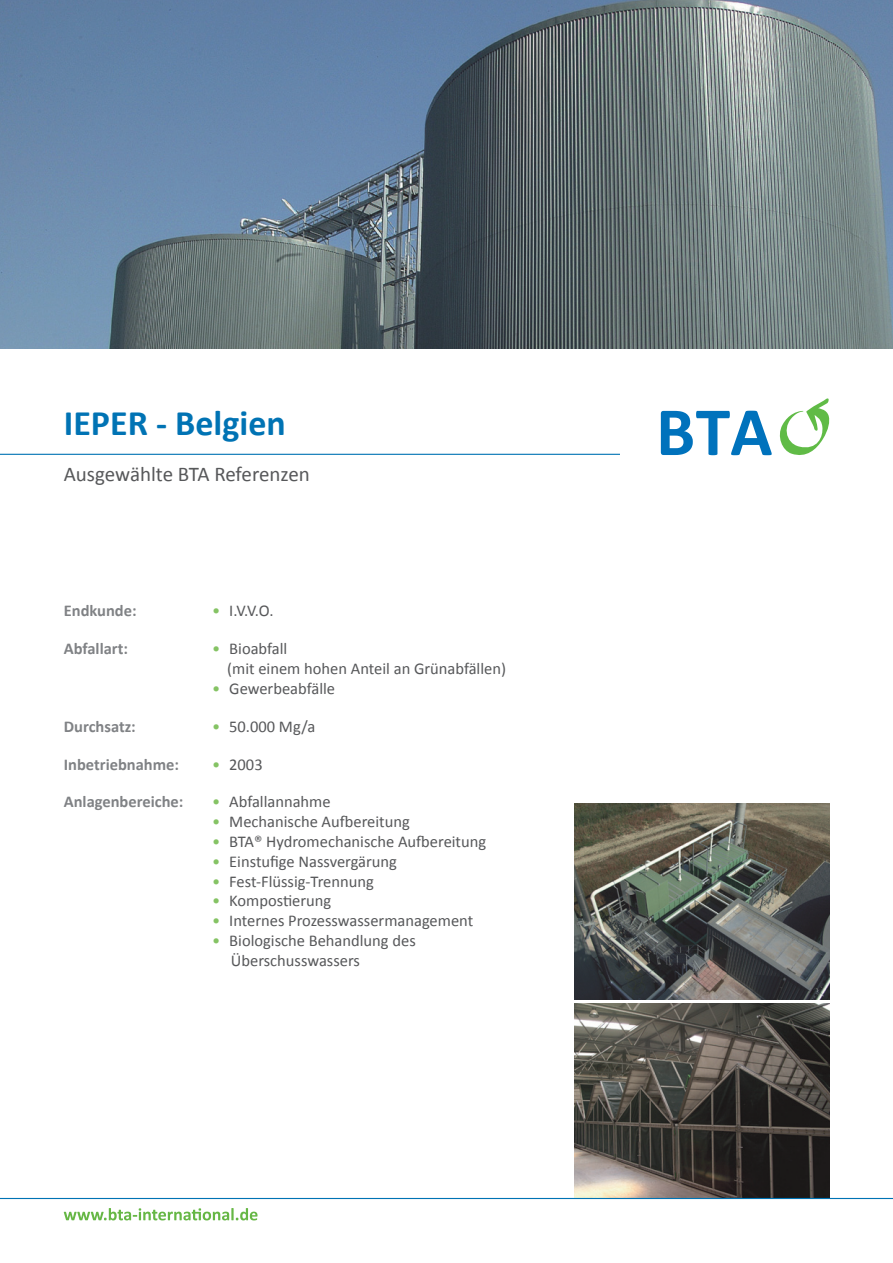
<style>
.page{position:relative;width:893px;height:1263px;background:#fff}
.page>*{position:absolute;margin:0;border:0;box-sizing:border-box;transform-origin:0 0}
.t1{font:700 36px "Calibri";color:#0073b4}
.t2{font:21px "Calibri";letter-spacing:-.005em;color:#57585a}
.t3{font:16.5px/19.8px "Calibri";color:#57585a}
.t4{font:700 16.5px "Calibri";color:#808285}
.s1{color:#85c364}
</style>
<div class="page">
<img style="left:0;top:0;width:893px;height:349px">
<img style="left:574px;top:804px;width:255px;height:195px">
<img style="left:574px;top:1003px;width:255px;height:195px">
<svg style="left:64px;top:1208px;width:193px;height:12px"></svg>
<svg style="left:610px;top:398px;width:220px;height:58px"></svg>
<hr style="left:0;top:454px;width:620px;height:1px;background:#0073b4">
<svg style="left:0;top:1199px;width:893px;height:1px"></svg>
<hr style="left:0;top:1198px;width:893px;height:1px;background:#0073b4">
<h1 class="t1" style="left:64px;top:400px;width:223px">IEPER - Belgien</h1>
<p class="t2" style="left:64px;top:461px;width:248px">Ausgewählte BTA Referenzen</p>
<p class="t4" style="left:64px;top:600px;width:74px">Endkunde:</p>
<p class="t3" style="left:212px;top:601px;width:63px"><span class="s1">•</span> I.V.V.O.</p>
<p class="t4" style="left:64px;top:638px;width:66px">Abfallart:</p>
<p class="t3" style="left:227px;top:639px;width:280px;text-indent:-15px"><span class="s1">•</span> Bioabfall<br>(mit einem hohen Anteil an Grünabfällen)</p>
<p class="t3" style="left:212px;top:678px;width:124px"><span class="s1">•</span> Gewerbeabfälle</p>
<p class="t4" style="left:64px;top:716px;width:74px">Durchsatz:</p>
<p class="t3" style="left:212px;top:716px;width:105px"><span class="s1">•</span> 50.000 Mg/a</p>
<p class="t4" style="left:64px;top:753px;width:117px">Inbetriebnahme:</p>
<p class="t3" style="left:212px;top:754px;width:52px"><span class="s1">•</span> 2003</p>
<p class="t4" style="left:64px;top:791px;width:121px">Anlagenbereiche:</p>
<p class="t3" style="left:212px;top:792px;width:120px"><span class="s1">•</span> Abfallannahme</p>
<p class="t3" style="left:212px;top:812px;width:199px"><span class="s1">•</span> Mechanische Aufbereitung</p>
<p class="t3" style="left:212px;top:832px;width:276px"><span class="s1">•</span> BTA® Hydromechanische Aufbereitung</p>
<p class="t3" style="left:212px;top:851px;width:186px"><span class="s1">•</span> Einstufige Nassvergärung</p>
<p class="t3" style="left:212px;top:871px;width:163px"><span class="s1">•</span> Fest-Flüssig-Trennung</p>
<p class="t3" style="left:212px;top:891px;width:121px"><span class="s1">•</span> Kompostierung</p>
<p class="t3" style="left:212px;top:911px;width:263px"><span class="s1">•</span> Internes Prozesswassermanagement</p>
<p class="t3" style="left:231px;top:931px;width:186px;text-indent:-19px"><span class="s1">•</span> Biologische Behandlung des<br>Überschusswassers</p>
</div>
